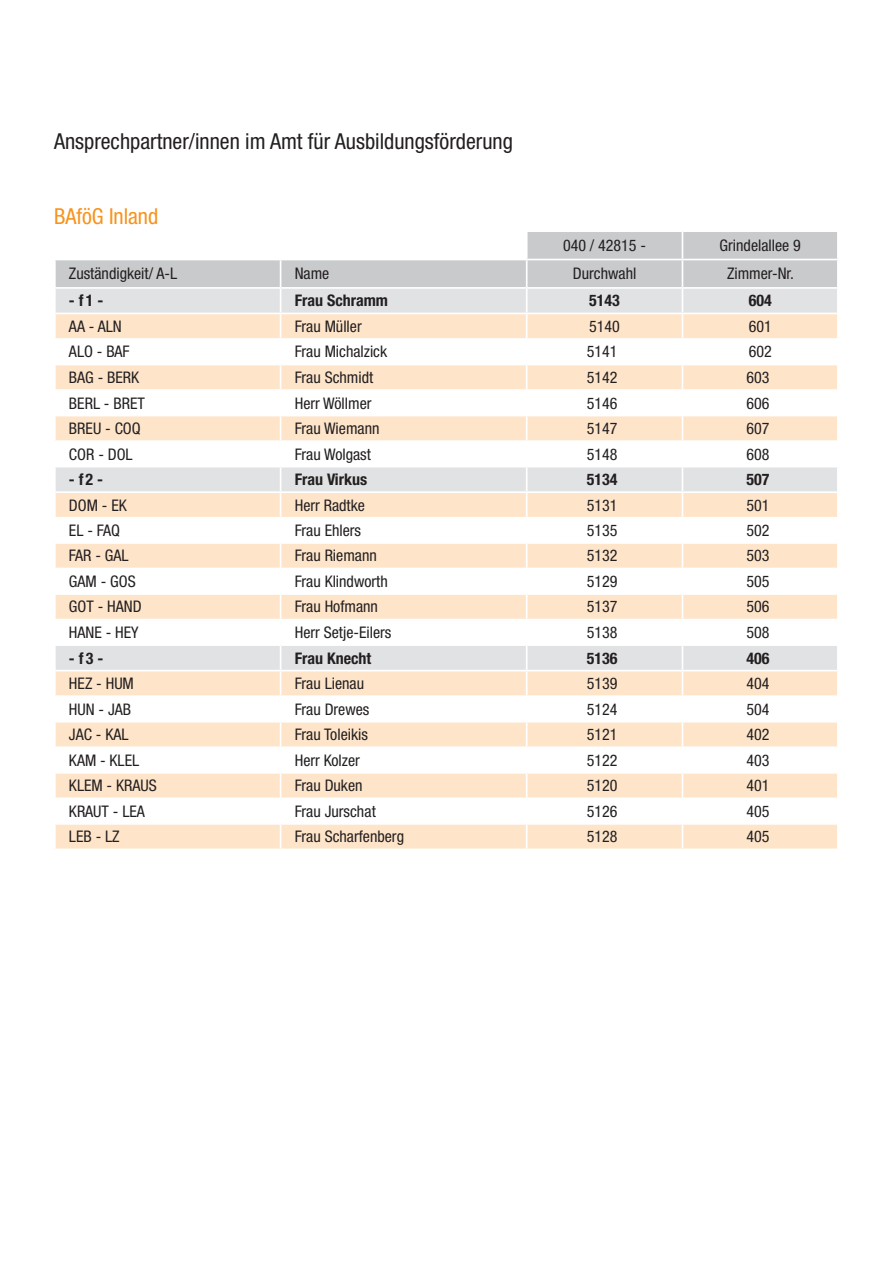
<style>
.page{position:relative;width:893px;height:1263px;background:#fff}
.page>*{position:absolute;margin:0;border:0;box-sizing:border-box;transform-origin:0 0}
.t1{font:condensed 22.05px "Helvetica Neue LT Pro";color:#231f20}
.t2{font:condensed 22.05px "Helvetica Neue LT Pro";color:#f7931d}
.t3{font:condensed 16.05px "Helvetica Neue LT Pro";color:#231f20}
.t4{font:700 condensed 16.05px "Helvetica Neue LT Pro";color:#231f20}
</style>
<div class="page">
<svg style="left:55px;top:231px;width:783px;height:617px"></svg>
<hr style="left:837px;top:825px;width:2px;height:23px;background:#fff">
<h1 class="t1" style="left:54px;top:129px;width:460px">Ansprechpartner/innen im Amt für Ausbildungsförderung</h1>
<h1 class="t2" style="left:54px;top:204px;width:106px">BAföG Inland</h1>
<p class="t3" style="left:563px;top:236px;width:85px">040 / 42815 -</p>
<p class="t3" style="left:720px;top:236px;width:83px">Grindelallee 9</p>
<p class="t3" style="left:69px;top:264px;width:110px">Zuständigkeit/ A-L</p>
<p class="t3" style="left:295px;top:264px;width:36px">Name</p>
<p class="t3" style="left:573px;top:264px;width:65px">Durchwahl</p>
<p class="t3" style="left:727px;top:264px;width:69px">Zimmer-Nr.</p>
<p class="t4" style="left:69px;top:291px;width:36px">- f 1 -</p>
<p class="t4" style="left:295px;top:291px;width:95px">Frau Schramm</p>
<p class="t4" style="left:589px;top:291px;width:32px">5143</p>
<p class="t4" style="left:749px;top:291px;width:25px">604</p>
<p class="t3" style="left:69px;top:317px;width:54px">AA - ALN</p>
<p class="t3" style="left:295px;top:317px;width:68px">Frau Müller</p>
<p class="t3" style="left:589px;top:317px;width:32px">5140</p>
<p class="t3" style="left:749px;top:317px;width:25px">601</p>
<p class="t3" style="left:69px;top:342px;width:62px">ALO - BAF</p>
<p class="t3" style="left:295px;top:342px;width:94px">Frau Michalzick</p>
<p class="t3" style="left:587px;top:342px;width:32px">5141</p>
<p class="t3" style="left:749px;top:342px;width:25px">602</p>
<p class="t3" style="left:69px;top:368px;width:72px">BAG - BERK</p>
<p class="t3" style="left:295px;top:368px;width:80px">Frau Schmidt</p>
<p class="t3" style="left:587px;top:368px;width:32px">5142</p>
<p class="t3" style="left:746px;top:368px;width:25px">603</p>
<p class="t3" style="left:69px;top:393px;width:77px">BERL - BRET</p>
<p class="t3" style="left:295px;top:393px;width:78px">Herr Wöllmer</p>
<p class="t3" style="left:587px;top:393px;width:32px">5146</p>
<p class="t3" style="left:746px;top:393px;width:25px">606</p>
<p class="t3" style="left:69px;top:419px;width:73px">BREU - COQ</p>
<p class="t3" style="left:295px;top:419px;width:86px">Frau Wiemann</p>
<p class="t3" style="left:587px;top:419px;width:32px">5147</p>
<p class="t3" style="left:746px;top:419px;width:25px">607</p>
<p class="t3" style="left:69px;top:444px;width:65px">COR - DOL</p>
<p class="t3" style="left:295px;top:444px;width:78px">Frau Wolgast</p>
<p class="t3" style="left:587px;top:444px;width:32px">5148</p>
<p class="t3" style="left:746px;top:444px;width:25px">608</p>
<p class="t4" style="left:69px;top:470px;width:36px">- f 2 -</p>
<p class="t4" style="left:295px;top:470px;width:74px">Frau Virkus</p>
<p class="t4" style="left:587px;top:470px;width:32px">5134</p>
<p class="t4" style="left:746px;top:470px;width:25px">507</p>
<p class="t3" style="left:69px;top:495px;width:59px">DOM - EK</p>
<p class="t3" style="left:295px;top:495px;width:72px">Herr Radtke</p>
<p class="t3" style="left:587px;top:495px;width:32px">5131</p>
<p class="t3" style="left:746px;top:495px;width:25px">501</p>
<p class="t3" style="left:69px;top:521px;width:53px">EL - FAQ</p>
<p class="t3" style="left:295px;top:521px;width:68px">Frau Ehlers</p>
<p class="t3" style="left:587px;top:521px;width:32px">5135</p>
<p class="t3" style="left:746px;top:521px;width:25px">502</p>
<p class="t3" style="left:69px;top:546px;width:61px">FAR - GAL</p>
<p class="t3" style="left:295px;top:546px;width:84px">Frau Riemann</p>
<p class="t3" style="left:587px;top:546px;width:32px">5132</p>
<p class="t3" style="left:746px;top:546px;width:25px">503</p>
<p class="t3" style="left:69px;top:572px;width:68px">GAM - GOS</p>
<p class="t3" style="left:295px;top:572px;width:95px">Frau Klindworth</p>
<p class="t3" style="left:587px;top:572px;width:32px">5129</p>
<p class="t3" style="left:746px;top:572px;width:25px">505</p>
<p class="t3" style="left:69px;top:597px;width:74px">GOT - HAND</p>
<p class="t3" style="left:295px;top:597px;width:85px">Frau Hofmann</p>
<p class="t3" style="left:587px;top:597px;width:32px">5137</p>
<p class="t3" style="left:746px;top:597px;width:25px">506</p>
<p class="t3" style="left:69px;top:623px;width:71px">HANE - HEY</p>
<p class="t3" style="left:295px;top:623px;width:98px">Herr Setje-Eilers</p>
<p class="t3" style="left:587px;top:623px;width:32px">5138</p>
<p class="t3" style="left:746px;top:623px;width:25px">508</p>
<p class="t4" style="left:69px;top:648px;width:36px">- f 3 -</p>
<p class="t4" style="left:295px;top:648px;width:78px">Frau Knecht</p>
<p class="t4" style="left:587px;top:648px;width:32px">5136</p>
<p class="t4" style="left:746px;top:648px;width:25px">406</p>
<p class="t3" style="left:69px;top:674px;width:66px">HEZ - HUM</p>
<p class="t3" style="left:295px;top:674px;width:71px">Frau Lienau</p>
<p class="t3" style="left:587px;top:674px;width:32px">5139</p>
<p class="t3" style="left:746px;top:674px;width:25px">404</p>
<p class="t3" style="left:69px;top:699px;width:64px">HUN - JAB</p>
<p class="t3" style="left:295px;top:699px;width:76px">Frau Drewes</p>
<p class="t3" style="left:587px;top:699px;width:32px">5124</p>
<p class="t3" style="left:746px;top:699px;width:25px">504</p>
<p class="t3" style="left:69px;top:725px;width:61px">JAC - KAL</p>
<p class="t3" style="left:295px;top:725px;width:75px">Frau Toleikis</p>
<p class="t3" style="left:587px;top:725px;width:32px">5121</p>
<p class="t3" style="left:746px;top:725px;width:25px">402</p>
<p class="t3" style="left:69px;top:750px;width:72px">KAM - KLEL</p>
<p class="t3" style="left:295px;top:750px;width:67px">Herr Kolzer</p>
<p class="t3" style="left:587px;top:750px;width:32px">5122</p>
<p class="t3" style="left:746px;top:750px;width:25px">403</p>
<p class="t3" style="left:69px;top:776px;width:89px">KLEM - KRAUS</p>
<p class="t3" style="left:295px;top:776px;width:69px">Frau Duken</p>
<p class="t3" style="left:587px;top:776px;width:32px">5120</p>
<p class="t3" style="left:746px;top:776px;width:25px">401</p>
<p class="t3" style="left:69px;top:801px;width:77px">KRAUT - LEA</p>
<p class="t3" style="left:295px;top:801px;width:83px">Frau Jurschat</p>
<p class="t3" style="left:587px;top:801px;width:32px">5126</p>
<p class="t3" style="left:746px;top:801px;width:25px">405</p>
<p class="t3" style="left:69px;top:827px;width:52px">LEB - LZ</p>
<p class="t3" style="left:295px;top:827px;width:111px">Frau Scharfenberg</p>
<p class="t3" style="left:587px;top:827px;width:32px">5128</p>
<p class="t3" style="left:746px;top:827px;width:25px">405</p>
</div>
